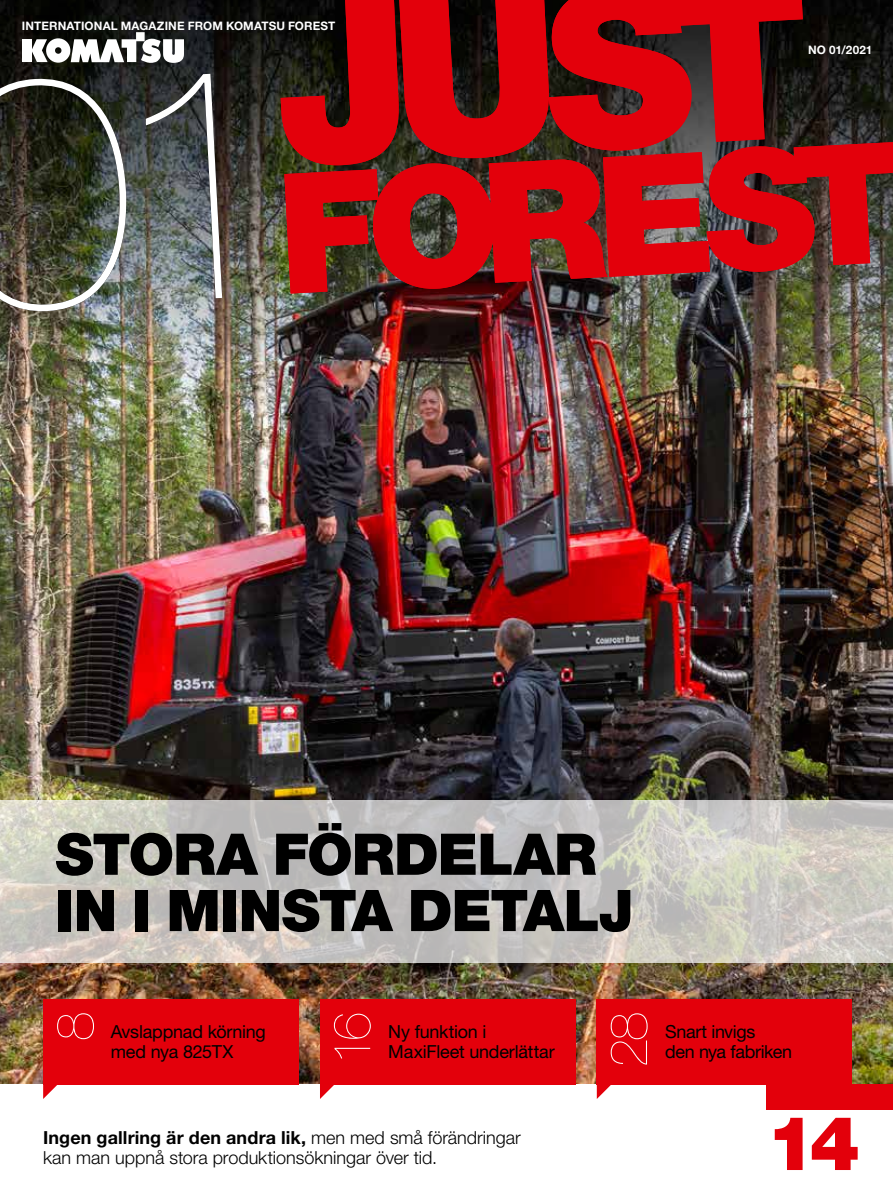
<style>
.page{position:relative;width:893px;height:1191px;background:#fff}
.page>*{position:absolute;margin:0;border:0;box-sizing:border-box;transform-origin:0 0}
.t1{font:900 75px "Helvetica Neue LT Std";color:#e3000b}
.t2{font:900 57.45px/56.2px "Helvetica Neue LT Std";letter-spacing:-.02em;color:#000}
.t3{font:200 52.5px "Helvetica Neue LT Std";color:#fff}
.t4{font:300 18px/19.5px "Helvetica Neue LT Std";color:#000}
.t5{font:18px/19.5px "Helvetica Neue LT Std";letter-spacing:-.015em;color:#000}
.t6{font:700 11.7px "Helvetica Neue LT Std";letter-spacing:.01em;color:#fff}
.s1{font-weight:700}
</style>
<div class="page">
<img style="left:0;top:0;width:893px;height:1084px">
<svg style="left:0;top:799px;width:893px;height:163px;background:#c7c5c0"></svg>
<div style="left:22px;top:39px;width:10px;height:23px;background:#fff"></div>
<svg style="left:31px;top:32px;width:153px;height:33px"></svg>
<div style="left:766px;top:1084px;width:127px;height:26px;background:#e3000b"></div>
<div style="left:43px;top:999px;width:255px;height:85px;background:#e3000b"></div>
<div style="left:320px;top:999px;width:255px;height:85px;background:#e3000b"></div>
<div style="left:597px;top:999px;width:255px;height:85px;background:#e3000b"></div>
<svg style="left:43px;top:1084px;width:15px;height:15px"></svg>
<svg style="left:320px;top:1084px;width:14px;height:15px"></svg>
<svg style="left:597px;top:1084px;width:14px;height:15px"></svg>
<svg style="left:281px;top:0;width:612px;height:293px;background:#951215"></svg>
<img style="left:0;top:74px;width:222px;height:241px">
<p class="t6" style="left:22px;top:18px;width:315px">INTERNATIONAL MAGAZINE FROM KOMATSU FOREST</p>
<p class="t6" style="left:808px;top:43px;width:66px">NO 01/2021</p>
<h2 class="t2" style="left:55px;top:826px;width:580px">STORA FÖRDELAR<br>IN I MINSTA DETALJ</h2>
<h3 class="t3" style="left:321px;top:1040px;width:31px;rotate:-90deg">0</h3>
<h3 class="t3" style="left:45px;top:1040px;width:31px;rotate:-90deg">8</h3>
<h3 class="t3" style="left:321px;top:1064px;width:54px;rotate:-90deg">16</h3>
<h3 class="t3" style="left:598px;top:1067px;width:57px;rotate:-90deg">28</h3>
<p class="t5" style="left:111px;top:1022px;width:157px">Avslappnad körning med nya 825TX</p>
<p class="t5" style="left:388px;top:1022px;width:168px">Ny funktion i<br>MaxiFleet underlättar</p>
<p class="t5" style="left:665px;top:1022px;width:128px">Snart invigs<br>den nya fabriken</p>
<h3 class="t3" style="left:598px;top:1064px;width:31px;rotate:-90deg">1</h3>
<p class="t4" style="left:43px;top:1127px;width:479px"><span class="s1">Ingen gallring är den andra lik,</span> men med små förändringar kan man uppnå stora produktionsökningar över tid.</p>
<h1 class="t1" style="left:766px;top:1098px;width:95px">14</h1>
</div>
